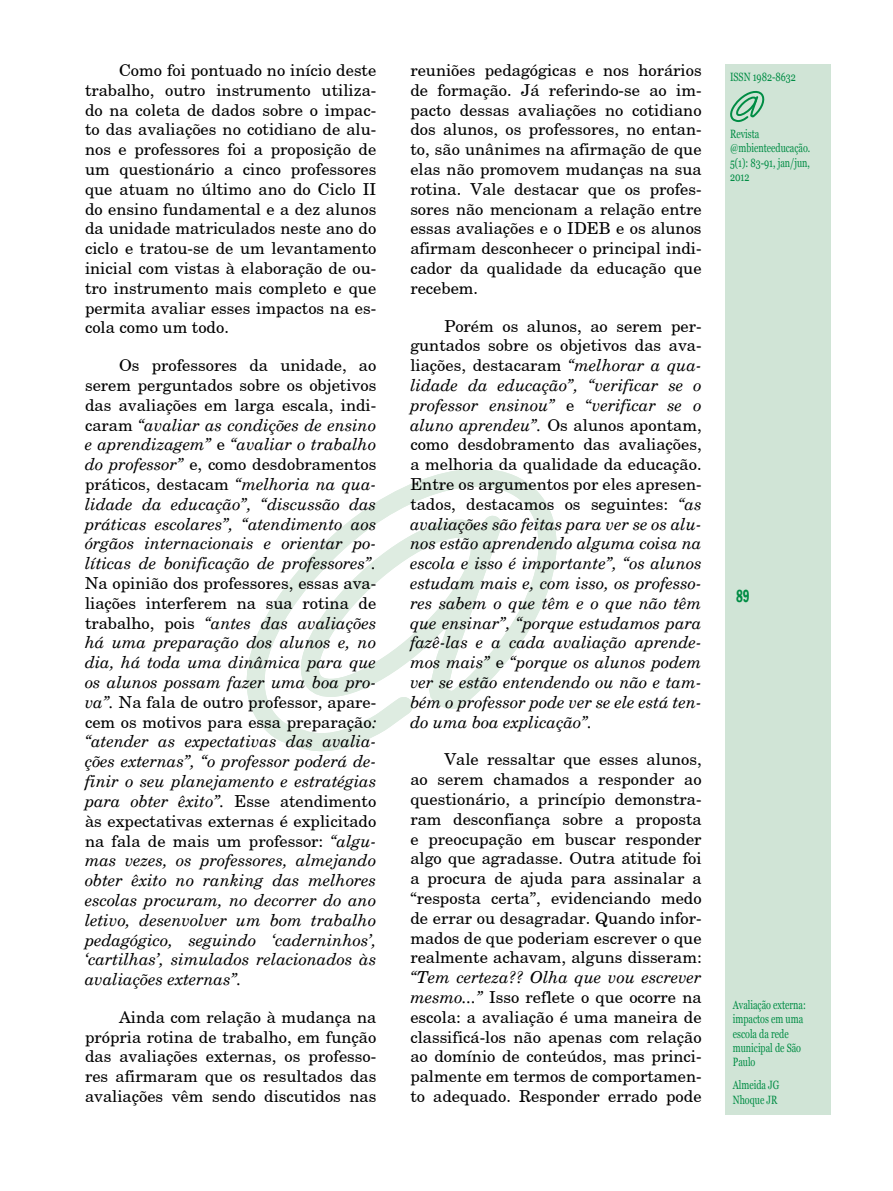
<style>
.page{position:relative;width:893px;height:1191px;background:#fff}
.page>*{position:absolute;margin:0;border:0;box-sizing:border-box;transform-origin:0 0}
.t1{font:600 condensed 18px "Franklin Gothic";color:#008c44;scale:.75 1}
.t2{font:italic 16.5px/19.8px "New Century Schoolbook";color:#000;text-align:justify}
.t3{font:16.5px/19.8px "New Century Schoolbook";color:#000;text-align:justify}
.t4{font:12px/14.4px "Georgia";color:#008c44;scale:.75 1}
.s1{font-style:normal}
.s2{font-style:italic}
</style>
<div class="page">
<div style="left:725px;top:64px;width:105px;height:1050px;background:#d0e4d6"></div>
<svg style="left:246px;top:468px;width:311px;height:284px"></svg>
<svg style="left:730px;top:91px;width:35px;height:31px"></svg>
<p class="t3" style="left:85px;top:60px;width:293px;text-indent:34px">Como foi pontuado no início deste trabalho, outro instrumento utiliza&shy;do na coleta de dados sobre o impac&shy;to das avaliações no cotidiano de alu&shy;nos e professores foi a proposição de um questionário a cinco professores que atuam no último ano do Ciclo II do ensino fundamental e a dez alunos da unidade matriculados neste ano do ciclo e tratou-se de um levantamento inicial com vistas à elaboração de ou&shy;tro instrumento mais completo e que permita avaliar esses impactos na es&shy;cola como um todo.</p>
<p class="t2" style="left:85px;top:355px;width:293px;text-indent:34px"><span class="s1">Os professores da unidade, ao serem perguntados sobre os objetivos das avaliações em larga escala, indi&shy;caram</span> “avaliar as condições de ensino e aprendizagem” <span class="s1">e</span> “avaliar o trabalho do professor” <span class="s1">e, como desdobramentos práticos, destacam</span> “melhoria na qua&shy;lidade da educação”, “discussão das práticas escolares”, “atendimento aos órgãos internacionais e orientar po&shy;líticas de bonificação de professores”.</p>
<p class="t2" style="left:85px;top:573px;width:293px"><span class="s1">Na opinião dos professores, essas ava&shy;liações interferem na sua rotina de trabalho, pois</span> “antes das avaliações há uma preparação dos alunos e, no dia, há toda uma dinâmica para que os alunos possam fazer uma boa pro&shy;va”. <span class="s1">Na fala de outro professor, apare&shy;cem os motivos para essa preparação</span>: “atender as expectativas das avalia&shy;ções externas”, “o professor poderá de&shy;finir o seu planejamento e estratégias para obter êxito”. <span class="s1">Esse atendimento às expectativas externas é explicitado na fala de mais um professor:</span> “algu&shy;mas vezes, os professores, almejando obter êxito no ranking das melhores escolas procuram, no decorrer do ano letivo, desenvolver um bom trabalho pedagógico, seguindo ‘caderninhos’, ‘cartilhas’, simulados relacionados às avaliações externas”.</p>
<p class="t3" style="left:85px;top:1006px;width:293px;text-indent:34px">Ainda com relação à mudança na própria rotina de trabalho, em função das avaliações externas, os professo&shy;res afirmaram que os resultados das avaliações vêm sendo discutidos nas</p>
<p class="t3" style="left:410px;top:60px;width:293px">reuniões pedagógicas e nos horários de formação. Já referindo-se ao im&shy;pacto dessas avaliações no cotidiano dos alunos, os professores, no entan&shy;to, são unânimes na afirmação de que elas não promovem mudanças na sua rotina. Vale destacar que os profes&shy;sores não mencionam a relação entre essas avaliações e o IDEB e os alunos afirmam desconhecer o principal indi&shy;cador da qualidade da educação que recebem.</p>
<p class="t2" style="left:410px;top:315px;width:293px;text-indent:34px"><span class="s1">Porém os alunos, ao serem per&shy;guntados sobre os objetivos das ava&shy;liações, destacaram</span> “melhorar a qua&shy;lidade da educação”, “verificar se o professor ensinou” <span class="s1">e “</span>verificar se o aluno aprendeu”. <span class="s1">Os alunos apontam, como desdobramento das avaliações, a melhoria da qualidade da educação.<br>Entre os argumentos por eles apresen&shy;tados, destacamos os seguintes:</span> “as avaliações são feitas para ver se os alu&shy;nos estão aprendendo alguma coisa na escola e isso é importante”, “os alunos estudam mais e, com isso, os professo&shy;res sabem o que têm e o que não têm que ensinar”, “porque estudamos para fazê-las e a cada avaliação aprende&shy;mos mais” <span class="s1">e</span> “porque os alunos podem ver se estão entendendo ou não e tam&shy;bém o professor pode ver se ele está ten&shy;do uma boa explicação”.</p>
<p class="t3" style="left:410px;top:749px;width:293px;text-indent:34px">Vale ressaltar que esses alunos, ao serem chamados a responder ao questionário, a princípio demonstra&shy;ram desconfiança sobre a proposta e preocupação em buscar responder algo que agradasse. Outra atitude foi a procura de ajuda para assinalar a “resposta certa”, evidenciando medo de errar ou desagradar. Quando infor&shy;mados de que poderiam escrever o que realmente achavam, alguns disseram:</p>
<p class="t3" style="left:410px;top:967px;width:293px"><span class="s2">“Tem certeza?? Olha que vou escrever mesmo...”</span> Isso reflete o que ocorre na escola: a avaliação é uma maneira de classificá-los não apenas com relação ao domínio de conteúdos, mas princi&shy;palmente em termos de comportamen&shy;to adequado. Responder errado pode</p>
<p class="t4" style="left:730px;top:69px;width:89px">ISSN 1982-8632</p>
<p class="t4" style="left:730px;top:127px;width:109px">Revista @mbienteeducação.<br>5(1): 83-91, jan/jun,<br>2012</p>
<p class="t1" style="left:736px;top:583px;width:20px">89</p>
<p class="t4" style="left:733px;top:997px;width:99px">Avaliação externa: impactos em uma escola da rede municipal de São<br>Paulo</p>
<p class="t4" style="left:733px;top:1078px;width:64px">Almeida JG<br>Nhoque JR</p>
</div>
